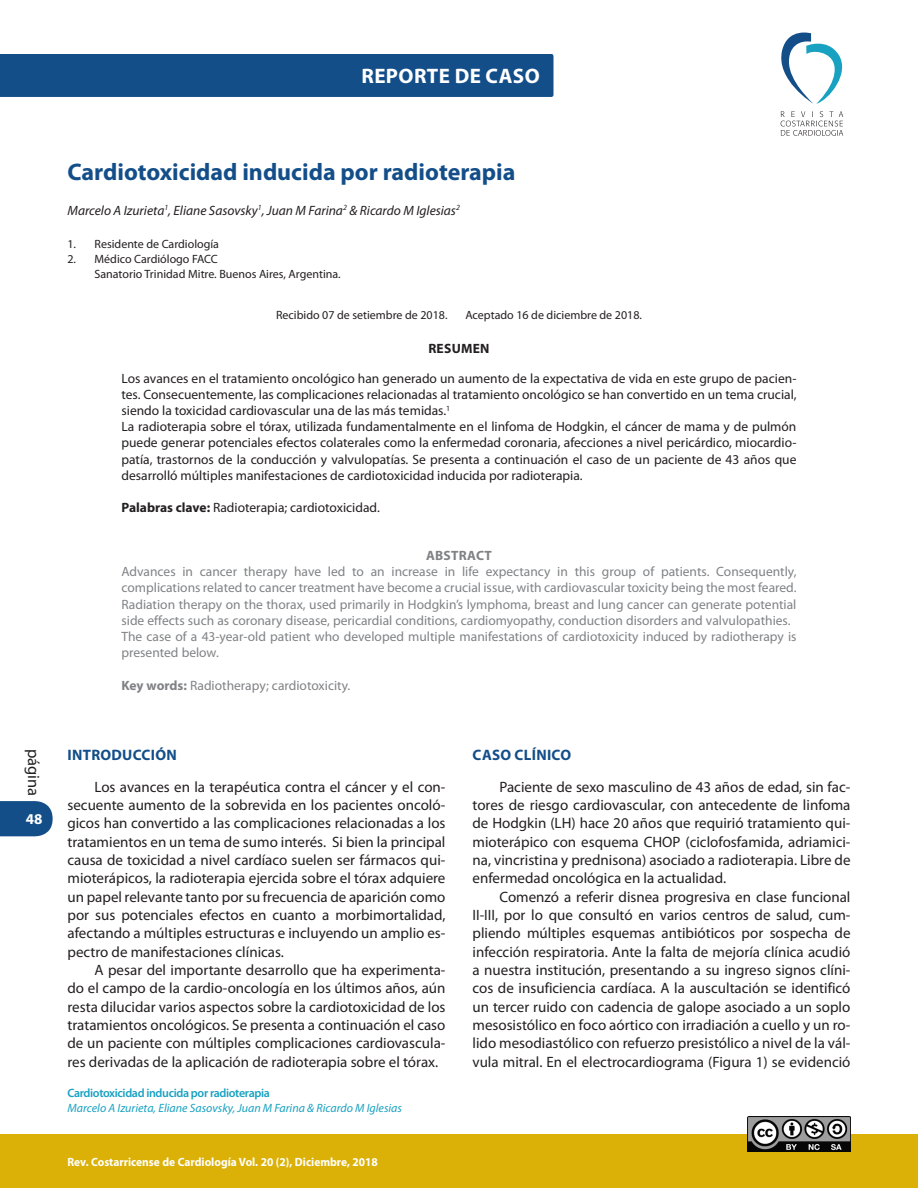
<style>
.page{position:relative;width:918px;height:1188px;background:#fff}
.page>*{position:absolute;margin:0;border:0;box-sizing:border-box;transform-origin:0 0}
._02-Título_Artículo{font:700 24px "Myriad Pro";color:#134e89}
._01-Super_Título{font:700 21px "Myriad Pro";letter-spacing:.02em;color:#fff}
.t1{font:16.5px "Myriad Pro";color:#231f20}
._10-Subtítulo_1{font:700 15.15px "Myriad Pro";letter-spacing:.02em;color:#134e89}
._00-Texto_Normal{font:15px/18.3px "Myriad Pro";color:#231f20;text-align:justify}
.t2{font:700 15px "Myriad Pro";color:#fff}
._04-Resumen-TEXTO{font:13.5px/16.2px "Myriad Pro";color:#231f20;text-align:justify}
._05-Abstract_TEXTO{font:13.5px/16.2px "Myriad Pro";color:#808285}
._03-Autores_Artículo{font:italic 13.5px "Myriad Pro";color:#231f20}
._05-0-Abstrac_TITULO{font:700 13.5px "Myriad Pro";letter-spacing:.02em;color:#808285}
._04-1-Resumen_TITULO{font:700 13.5px "Myriad Pro";letter-spacing:.02em;color:#231f20}
._08_1-Pie_de_página{font:600 12.15px "Myriad Pro";letter-spacing:-.03em;color:#18a1c1}
._03_1-Referencias_Au{font:12px "Myriad Pro";color:#231f20}
._09_1-Pie_de_página{font:italic 12px "Myriad Pro";color:#18a1c1}
._00-1-Fechas{font:12px "Myriad Pro";color:#231f20}
.t3{font:700 12px "Myriad Pro";color:#fff;scale:.95 1}
.s1{font-weight:700}
</style>
<div class="page">
<svg style="left:0;top:801px;width:53px;height:36px;background:#285d93"></svg>
<div style="left:0;top:1134px;width:917px;height:54px;background:#dbb108"></div>
<img style="left:748px;top:1116px;width:102px;height:36px">
<svg style="left:781px;top:111px;width:62px;height:25px"></svg>
<svg style="left:781px;top:32px;width:62px;height:72px"></svg>
<div style="left:0;top:54px;width:553px;height:43px;background:#134e89"></div>
<p class="_01-Super_Título" style="left:361px;top:63px;width:180px">REPORTE DE CASO</p>
<p class="t1" style="left:44px;top:749px;width:49px;rotate:90deg">página</p>
<p class="t2" style="left:26px;top:810px;width:18px">48</p>
<p class="_02-Título_Artículo" style="left:68px;top:156px;width:450px">Cardiotoxicidad inducida por radioterapia</p>
<p class="_03-Autores_Artículo" style="left:68px;top:202px;width:394px">Marcelo A Izurieta<sup>1</sup>, Eliane Sasovsky<sup>1</sup>, Juan M Farina<sup>2</sup> &amp; Ricardo M Iglesias<sup>2</sup></p>
<p class="_03_1-Referencias_Au" style="left:68px;top:236px;width:153px">1. Residente de Cardiología</p>
<p class="_03_1-Referencias_Au" style="left:68px;top:251px;width:152px">2. Médico Cardiólogo FACC</p>
<p class="_03_1-Referencias_Au" style="left:94px;top:266px;width:248px">Sanatorio Trinidad Mitre. Buenos Aires, Argentina.</p>
<p class="_00-1-Fechas" style="left:276px;top:308px;width:173px">Recibido 07 de setiembre de 2018.</p>
<p class="_00-1-Fechas" style="left:465px;top:308px;width:178px">Aceptado 16 de diciembre de 2018.</p>
<p class="_04-1-Resumen_TITULO" style="left:428px;top:340px;width:63px">RESUMEN</p>
<p class="_04-Resumen-TEXTO" style="left:122px;top:370px;width:677px">Los avances en el tratamiento oncológico han generado un aumento de la expectativa de vida en este grupo de pacien&shy;tes. Consecuentemente, las complicaciones relacionadas al tratamiento oncológico se han convertido en un tema crucial, siendo la toxicidad cardiovascular una de las más temidas.<sup>1</sup></p>
<p class="_04-Resumen-TEXTO" style="left:122px;top:418px;width:677px">La radioterapia sobre el tórax, utilizada fundamentalmente en el linfoma de Hodgkin, el cáncer de mama y de pulmón puede generar potenciales efectos colaterales como la enfermedad coronaria, afecciones a nivel pericárdico, miocardio&shy;patía, trastornos de la conducción y valvulopatías. Se presenta a continuación el caso de un paciente de 43 años que desarrolló múltiples manifestaciones de cardiotoxicidad inducida por radioterapia.</p>
<p class="_04-Resumen-TEXTO" style="left:122px;top:499px;width:260px"><span class="s1">Palabras clave:</span> Radioterapia; cardiotoxicidad.</p>
<p class="_05-0-Abstrac_TITULO" style="left:426px;top:547px;width:67px">ABSTRACT</p>
<p class="_05-Abstract_TEXTO" style="left:122px;top:563px;width:677px">Advances in cancer therapy have led to an increase in life expectancy in this group of patients. Consequently, complications related to cancer treatment have become a crucial issue, with cardiovascular toxicity being the most feared.</p>
<p class="_05-Abstract_TEXTO" style="left:122px;top:596px;width:677px">Radiation therapy on the thorax, used primarily in Hodgkin’s lymphoma, breast and lung cancer can generate potential side effects such as coronary disease, pericardial conditions, cardiomyopathy, conduction disorders and valvulopathies.</p>
<p class="_05-Abstract_TEXTO" style="left:122px;top:628px;width:677px">The case of a 43-year-old patient who developed multiple manifestations of cardiotoxicity induced by radiotherapy is presented below.</p>
<p class="_05-Abstract_TEXTO" style="left:122px;top:677px;width:230px"><span class="s1">Key words:</span> Radiotherapy; cardiotoxicity.</p>
<p class="_10-Subtítulo_1" style="left:68px;top:745px;width:111px">INTRODUCCIÓN</p>
<p class="_00-Texto_Normal" style="left:68px;top:777px;width:380px;text-indent:27px">Los avances en la terapéutica contra el cáncer y el con&shy;secuente aumento de la sobrevida en los pacientes oncoló&shy;gicos han convertido a las complicaciones relacionadas a los tratamientos en un tema de sumo interés. Si bien la principal causa de toxicidad a nivel cardíaco suelen ser fármacos qui&shy;mioterápicos, la radioterapia ejercida sobre el tórax adquiere un papel relevante tanto por su frecuencia de aparición como por sus potenciales efectos en cuanto a morbimortalidad, afectando a múltiples estructuras e incluyendo un amplio es&shy;pectro de manifestaciones clínicas.</p>
<p class="_00-Texto_Normal" style="left:68px;top:961px;width:380px;text-indent:27px">A pesar del importante desarrollo que ha experimenta&shy;do el campo de la cardio-oncología en los últimos años, aún resta dilucidar varios aspectos sobre la cardiotoxicidad de los tratamientos oncológicos. Se presenta a continuación el caso de un paciente con múltiples complicaciones cardiovascula&shy;res derivadas de la aplicación de radioterapia sobre el tórax.</p>
<p class="_08_1-Pie_de_página" style="left:68px;top:1085px;width:204px">Cardiotoxicidad inducida por radioterapia</p>
<p class="_09_1-Pie_de_página" style="left:68px;top:1101px;width:336px">Marcelo A Izurieta, Eliane Sasovsky, Juan M Farina &amp; Ricardo M Iglesias</p>
<p class="t3" style="left:68px;top:1154px;width:328px">Rev. Costarricense de Cardiología Vol. 20 (2), Diciembre, 2018</p>
<p class="_10-Subtítulo_1" style="left:473px;top:745px;width:100px">CASO CLÍNICO</p>
<p class="_00-Texto_Normal" style="left:472px;top:777px;width:380px;text-indent:27px">Paciente de sexo masculino de 43 años de edad, sin fac&shy;tores de riesgo cardiovascular, con antecedente de linfoma de Hodgkin (LH) hace 20 años que requirió tratamiento qui&shy;mioterápico con esquema CHOP (ciclofosfamida, adriamici&shy;na, vincristina y prednisona) asociado a radioterapia. Libre de enfermedad oncológica en la actualidad.</p>
<p class="_00-Texto_Normal" style="left:472px;top:887px;width:380px;text-indent:27px">Comenzó a referir disnea progresiva en clase funcional II-III, por lo que consultó en varios centros de salud, cum&shy;pliendo múltiples esquemas antibióticos por sospecha de infección respiratoria. Ante la falta de mejoría clínica acudió a nuestra institución, presentando a su ingreso signos clíni&shy;cos de insuficiencia cardíaca. A la auscultación se identificó un tercer ruido con cadencia de galope asociado a un soplo mesosistólico en foco aórtico con irradiación a cuello y un ro&shy;lido mesodiastólico con refuerzo presistólico a nivel de la vál&shy;vula mitral. En el electrocardiograma (Figura 1) se evidenció</p>
</div>
